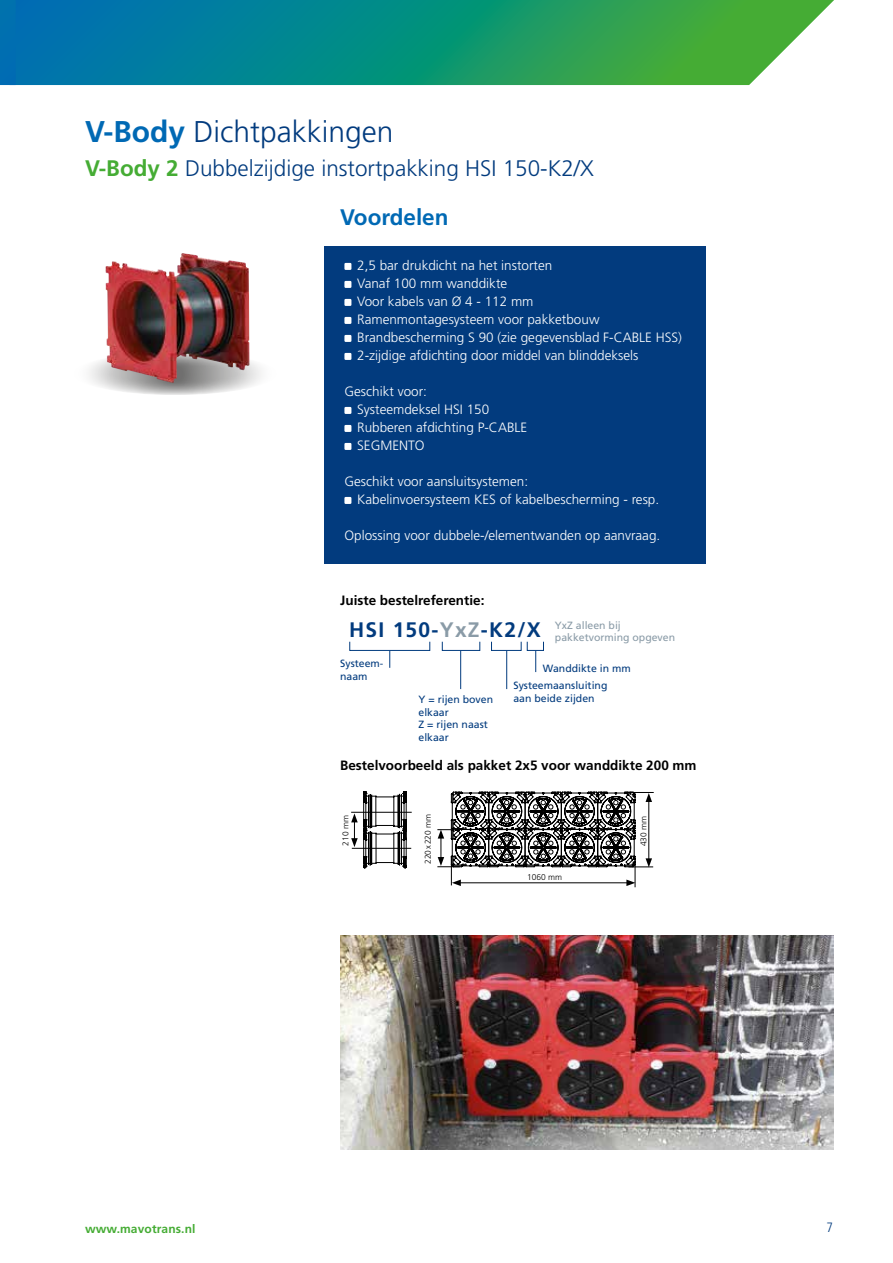
<style>
.page{position:relative;width:893px;height:1263px;background:#fff}
.page>*{position:absolute;margin:0;border:0;box-sizing:border-box;transform-origin:0 0}
.t1{font:300 30px "Frutiger LT Std";color:#023b7e}
.t2{font:300 22.5px "Frutiger LT Std";color:#023b7e}
.t3{font:700 22.5px "Frutiger LT Std";color:#0069b4}
.t4{font:700 21px "Frutiger LT Std";letter-spacing:.06em;color:#023b7e}
.t5{font:300 13.5px/18px "Frutiger LT Std";color:#fff}
.t6{font:700 13.5px "Frutiger LT Std";color:#000}
.t7{font:300 condensed 13.5px "Frutiger LT Std";color:#023b7e}
.t8{font:700 12px "Frutiger LT Std";letter-spacing:.01em;color:#45ac34}
.t9{font:10.5px/12.6px "Frutiger LT Std";color:#023b7e}
.t10{font:10.5px/12.6px "Frutiger LT Std";color:#8a9ba7}
.t11{font:300 8.4px "Frutiger LT Std";color:#000}
.s1{font-weight:700;color:#0069b4}
.s2{font-weight:700;color:#45ac34}
.s3{color:#8a9ba7}
</style>
<div class="page">
<svg style="left:16px;top:0;width:818px;height:85px;background:#21967d"></svg>
<svg style="left:0;top:0;width:16px;height:85px"></svg>
<svg style="left:74px;top:352px;width:202px;height:43px"></svg>
<img style="left:105px;top:253px;width:80px;height:130px">
<img style="left:340px;top:935px;width:493px;height:214px">
<div style="left:324px;top:247px;width:382px;height:317px;background:#023b7e"></div>
<div style="left:344px;top:263px;width:7px;height:7px;background:#fff"></div>
<div style="left:344px;top:281px;width:7px;height:7px;background:#fff"></div>
<div style="left:344px;top:299px;width:7px;height:7px;background:#fff"></div>
<div style="left:344px;top:317px;width:7px;height:7px;background:#fff"></div>
<div style="left:344px;top:335px;width:7px;height:7px;background:#fff"></div>
<div style="left:344px;top:353px;width:7px;height:7px;background:#fff"></div>
<div style="left:344px;top:407px;width:7px;height:7px;background:#fff"></div>
<div style="left:344px;top:425px;width:7px;height:7px;background:#fff"></div>
<div style="left:344px;top:443px;width:7px;height:7px;background:#fff"></div>
<div style="left:344px;top:497px;width:7px;height:7px;background:#fff"></div>
<hr style="left:635px;top:857px;width:1px;height:30px;background:#000">
<hr style="left:351px;top:812px;width:61px;height:1px;background:#000">
<hr style="left:352px;top:848px;width:59px;height:1px;background:#000">
<svg style="left:437px;top:792px;width:217px;height:94px"></svg>
<svg style="left:351px;top:791px;width:56px;height:77px"></svg>
<div style="left:349px;top:641px;width:81px;height:10px;border:1px solid #023b7e"></div>
<div style="left:491px;top:641px;width:31px;height:10px;border:1px solid #023b7e"></div>
<div style="left:442px;top:641px;width:38px;height:10px;border:1px solid #023b7e"></div>
<div style="left:527px;top:641px;width:17px;height:10px;border:1px solid #023b7e"></div>
<svg style="left:389px;top:651px;width:1px;height:17px"></svg>
<hr style="left:506px;top:651px;width:1px;height:38px;background:#023b7e">
<hr style="left:460px;top:651px;width:1px;height:38px;background:#023b7e">
<svg style="left:535px;top:651px;width:1px;height:21px"></svg>
<h1 class="t1" style="left:85px;top:114px;width:310px"><span class="s1">V-Body</span> Dichtpakkingen</h1>
<h2 class="t2" style="left:85px;top:155px;width:510px"><span class="s2">V-Body 2</span> Dubbelzijdige instortpakking HSI 150-K2/X</h2>
<h2 class="t3" style="left:340px;top:204px;width:110px">Voordelen</h2>
<p class="t5" style="left:357px;top:256px;width:326px">2,5 bar drukdicht na het instorten<br>Vanaf 100 mm wanddikte<br>Voor kabels van Ø 4 - 112 mm<br>Ramenmontagesysteem voor pakketbouw Brandbescherming S 90 (zie gegevensblad F-CABLE HSS)<br>2-zijdige afdichting door middel van blinddeksels</p>
<p class="t5" style="left:357px;top:382px;width:172px;text-indent:-13px">Geschikt voor:<br>Systeemdeksel HSI 150<br>Rubberen afdichting P-CABLE<br>SEGMENTO</p>
<p class="t5" style="left:357px;top:472px;width:304px;text-indent:-13px">Geschikt voor aansluitsystemen:<br>Kabelinvoersysteem KES of kabelbescherming - resp.</p>
<p class="t5" style="left:344px;top:526px;width:317px">Oplossing voor dubbele-/elementwanden op aanvraag.</p>
<p class="t6" style="left:340px;top:592px;width:146px">Juiste bestelreferentie:</p>
<p class="t10" style="left:555px;top:619px;width:122px">YxZ alleen bij pakketvorming opgeven</p>
<h3 class="t4" style="left:349px;top:618px;width:193px">HSI 150-<span class="s3">YxZ</span>-K2/X</h3>
<p class="t9" style="left:340px;top:657px;width:44px">Systeem&shy;naam</p>
<p class="t9" style="left:513px;top:679px;width:95px">Systeemaansluiting</p>
<p class="t9" style="left:419px;top:693px;width:76px">Y = rijen boven</p>
<p class="t9" style="left:513px;top:692px;width:83px">aan beide zijden</p>
<p class="t9" style="left:419px;top:706px;width:71px">elkaar<br>Z = rijen naast elkaar</p>
<p class="t9" style="left:543px;top:662px;width:89px">Wanddikte in mm</p>
<p class="t6" style="left:340px;top:757px;width:358px">Bestelvoorbeeld als pakket 2x5 voor wanddikte 200 mm</p>
<p class="t11" style="left:341px;top:846px;width:32px;rotate:-90deg">210 mm</p>
<p class="t11" style="left:423px;top:864px;width:52px;rotate:-90deg">220x220 mm</p>
<p class="t11" style="left:639px;top:846px;width:32px;rotate:-90deg">430 mm</p>
<p class="t11" style="left:527px;top:872px;width:36px">1060 mm</p>
<p class="t8" style="left:85px;top:1222px;width:112px">www.mavotrans.nl</p>
<p class="t7" style="left:826px;top:1220px;width:8px">7</p>
</div>
